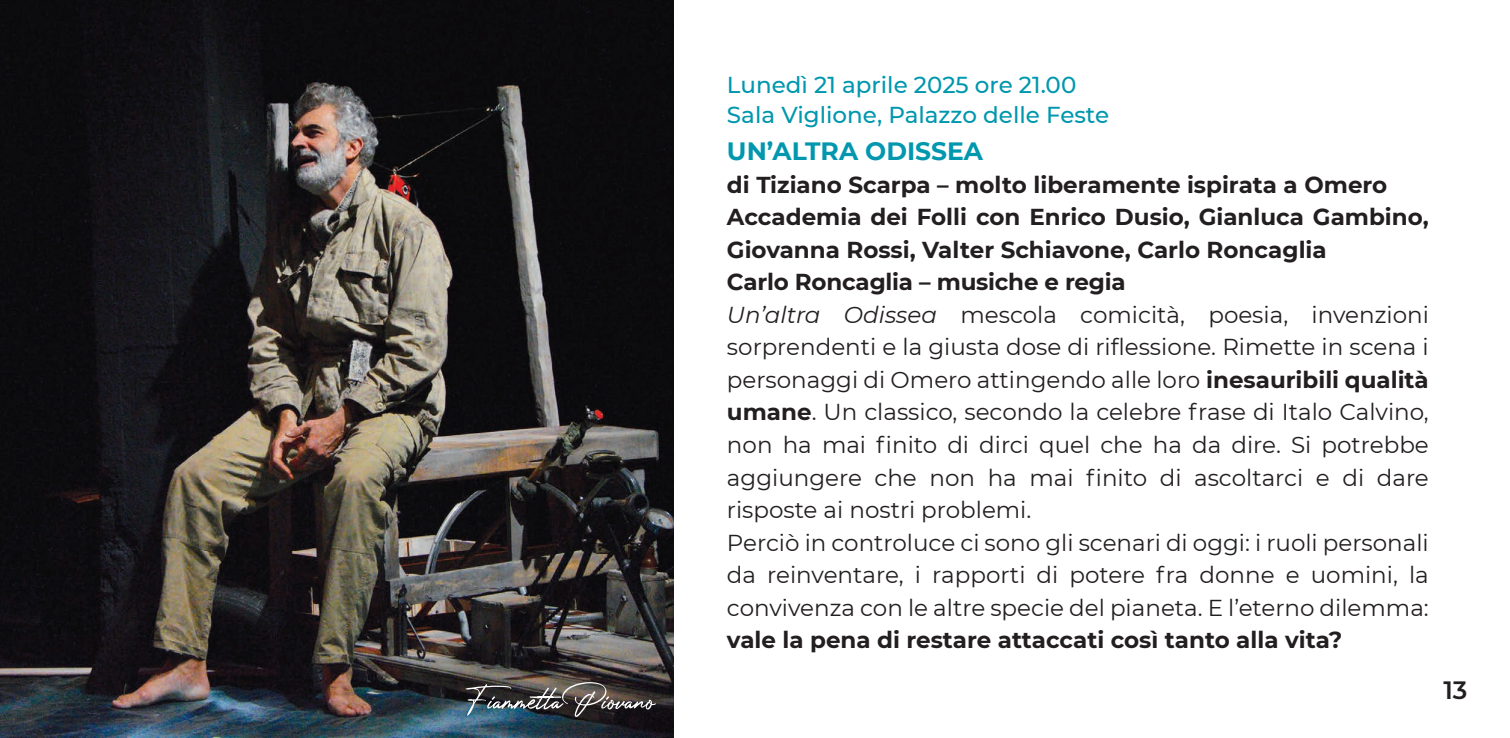
<style>
.page{position:relative;width:1510px;height:738px;background:#fff}
.page>*{position:absolute;margin:0;border:0;box-sizing:border-box;transform-origin:0 0}
.t1{font:700 25px "Montserrat";color:#0197ae}
.t2{font:600 25px "Montserrat";color:#231f20}
.t3{font:23px/32.5px "Montserrat";color:#231f20}
.t4{font:500 23px/30px "Montserrat";color:#0197ae}
.t5{font:700 23px "Montserrat";color:#231f20}
.s1{font-weight:700}
.s2{font-style:italic}
</style>
<div class="page">
<img style="left:0;top:0;width:673px;height:737px">
<img style="left:465px;top:681px;width:191px;height:35px">
<p class="t4" style="left:727px;top:68px;width:384px">Lunedì 21 aprile 2025 ore 21.00<br>Sala Viglione, Palazzo delle Feste</p>
<p class="t1" style="left:727px;top:133px;width:64px">Un’altra</p>
<p class="t1" style="left:865px;top:133px;width:38px">Odissea</p>
<p class="t3" style="left:727px;top:167px;width:703px"><span class="s1">di Tiziano Scarpa – molto liberamente ispirata a Omero Accademia dei Folli con Enrico Dusio, Gianluca Gambino, Giovanna Rossi, Valter Schiavone, Carlo Roncaglia<br>Carlo Roncaglia – musiche e regia<br></span><span class="s2">Un’altra Odissea</span> mescola comicità, poesia, invenzioni sorprendenti e la giusta dose di riflessione. Rimette in scena i personaggi di Omero attingendo alle loro <span class="s1">inesauribili qualità umane</span>. Un classico, secondo la celebre frase di Italo Calvino, non ha mai finito di dirci quel che ha da dire. Si potrebbe aggiungere che non ha mai finito di ascoltarci e di dare risposte ai nostri problemi.<br>Perciò in controluce ci sono gli scenari di oggi: i ruoli personali da reinventare, i rapporti di potere fra donne e uomini, la convivenza con le altre specie del pianeta. E l’eterno dilemma:</p>
<p class="t5" style="left:727px;top:623px;width:617px">vale la pena di restare attaccati così tanto alla vita?</p>
<p class="t2" style="left:1443px;top:671px;width:26px">13</p>
</div>
